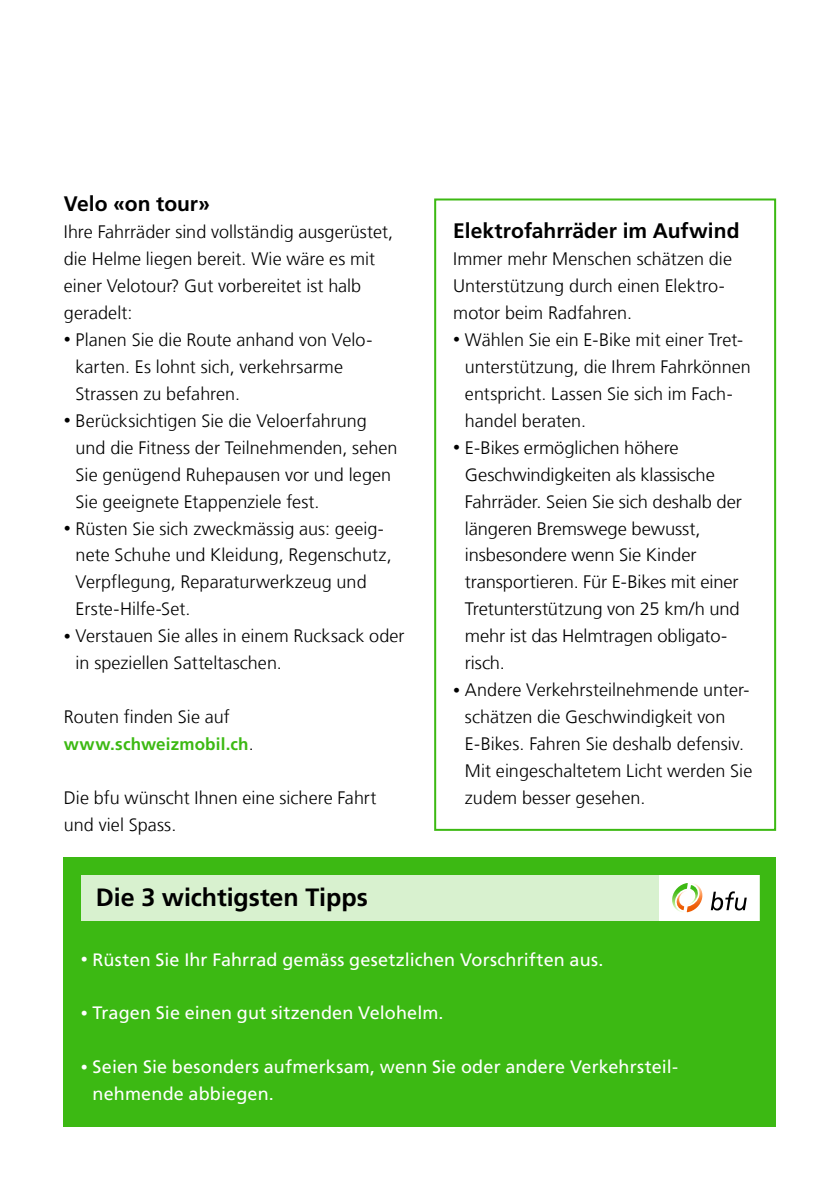
<style>
.page{position:relative;width:840px;height:1191px;background:#fff}
.page>*{position:absolute;margin:0;border:0;box-sizing:border-box;transform-origin:0 0}
.t1{font:700 25px "Frutiger LT Com";color:#000}
.t2{font:700 21px "Frutiger LT Com";color:#000}
.t3{font:300 18px/27px "Frutiger LT Com";color:#000}
.t4{font:18px/27px "Frutiger LT Com";letter-spacing:.01em;color:#fff}
.t5{font:700 17px "Frutiger LT Com";letter-spacing:.01em;color:#3cb913}
.s1{font-size:14px}
.s2{font-weight:300;font-size:18px;color:#000}
</style>
<div class="page">
<div style="left:64px;top:857px;width:711px;height:270px;background:#3cb913"></div>
<div style="left:81px;top:874px;width:677px;height:46px;background:#d8f1cf"></div>
<div style="left:659px;top:874px;width:99px;height:46px;background:#fff"></div>
<svg style="left:710px;top:891px;width:36px;height:19px"></svg>
<svg style="left:672px;top:883px;width:31px;height:29px"></svg>
<div style="left:434px;top:198px;width:341px;height:633px;border:2px solid #3cb913"></div>
<p class="t2" style="left:64px;top:192px;width:148px">Velo «on tour»</p>
<p class="t3" style="left:64px;top:219px;width:331px">Ihre Fahrräder sind vollständig ausgerüstet, die Helme liegen bereit. Wie wäre es mit einer Velotour? Gut vorbereitet ist halb geradelt:</p>
<p class="t3" style="left:76px;top:326px;width:296px;text-indent:-12px"><span class="s1">•</span> Planen Sie die Route anhand von Velo&shy;karten. Es lohnt sich, verkehrsarme<br>Strassen zu befahren.</p>
<p class="t3" style="left:76px;top:407px;width:323px;text-indent:-12px"><span class="s1">•</span> Berücksichtigen Sie die Veloerfahrung und die Fitness der Teilnehmenden, sehen Sie genügend Ruhepausen vor und legen Sie geeignete Etappenziele fest.</p>
<p class="t3" style="left:76px;top:515px;width:317px;text-indent:-12px"><span class="s1">•</span> Rüsten Sie sich zweckmässig aus: geeig&shy;nete Schuhe und Kleidung, Regenschutz, Verpflegung, Reparaturwerkzeug und Erste-Hilfe-Set.</p>
<p class="t3" style="left:76px;top:622px;width:330px;text-indent:-12px"><span class="s1">•</span> Verstauen Sie alles in einem Rucksack oder in speziellen Satteltaschen.</p>
<p class="t3" style="left:64px;top:703px;width:167px">Routen finden Sie auf</p>
<p class="t5" style="left:64px;top:734px;width:191px">www.schweizmobil.ch<span class="s2">.</span></p>
<p class="t3" style="left:64px;top:784px;width:314px">Die bfu wünscht Ihnen eine sichere Fahrt und viel Spass.</p>
<h1 class="t1" style="left:96px;top:883px;width:273px">Die 3 wichtigsten Tipps</h1>
<p class="t2" style="left:453px;top:218px;width:288px">Elektrofahrräder im Aufwind</p>
<p class="t3" style="left:453px;top:245px;width:280px">Immer mehr Menschen schätzen die<br>Unterstützung durch einen Elektro&shy;motor beim Radfahren.</p>
<p class="t3" style="left:464px;top:326px;width:287px;text-indent:-12px"><span class="s1">•</span> Wählen Sie ein E-Bike mit einer Tret&shy;unterstützung, die Ihrem Fahrkönnen entspricht. Lassen Sie sich im Fach&shy;handel beraten.</p>
<p class="t3" style="left:464px;top:434px;width:278px;text-indent:-12px"><span class="s1">•</span> E-Bikes ermöglichen höhere<br>Geschwindigkeiten als klassische<br>Fahrräder. Seien Sie sich deshalb der längeren Bremswege bewusst, insbesondere wenn Sie Kinder transportieren. Für E-Bikes mit einer<br>Tretunterstützung von 25 km/h und mehr ist das Helmtragen obligato&shy;risch.</p>
<p class="t3" style="left:464px;top:676px;width:289px;text-indent:-12px"><span class="s1">•</span> Andere Verkehrsteilnehmende unter&shy;schätzen die Geschwindigkeit von E-Bikes. Fahren Sie deshalb defensiv.<br>Mit eingeschaltetem Licht werden Sie zudem besser gesehen.</p>
<p class="t4" style="left:81px;top:946px;width:523px"><span class="s1">•</span> Rüsten Sie Ihr Fahrrad gemäss gesetzlichen Vorschriften aus.</p>
<p class="t4" style="left:81px;top:999px;width:364px"><span class="s1">•</span> Tragen Sie einen gut sitzenden Velohelm.</p>
<p class="t4" style="left:93px;top:1053px;width:586px;text-indent:-12px"><span class="s1">•</span> Seien Sie besonders aufmerksam, wenn Sie oder andere Verkehrsteil&shy;nehmende abbiegen.</p>
</div>
